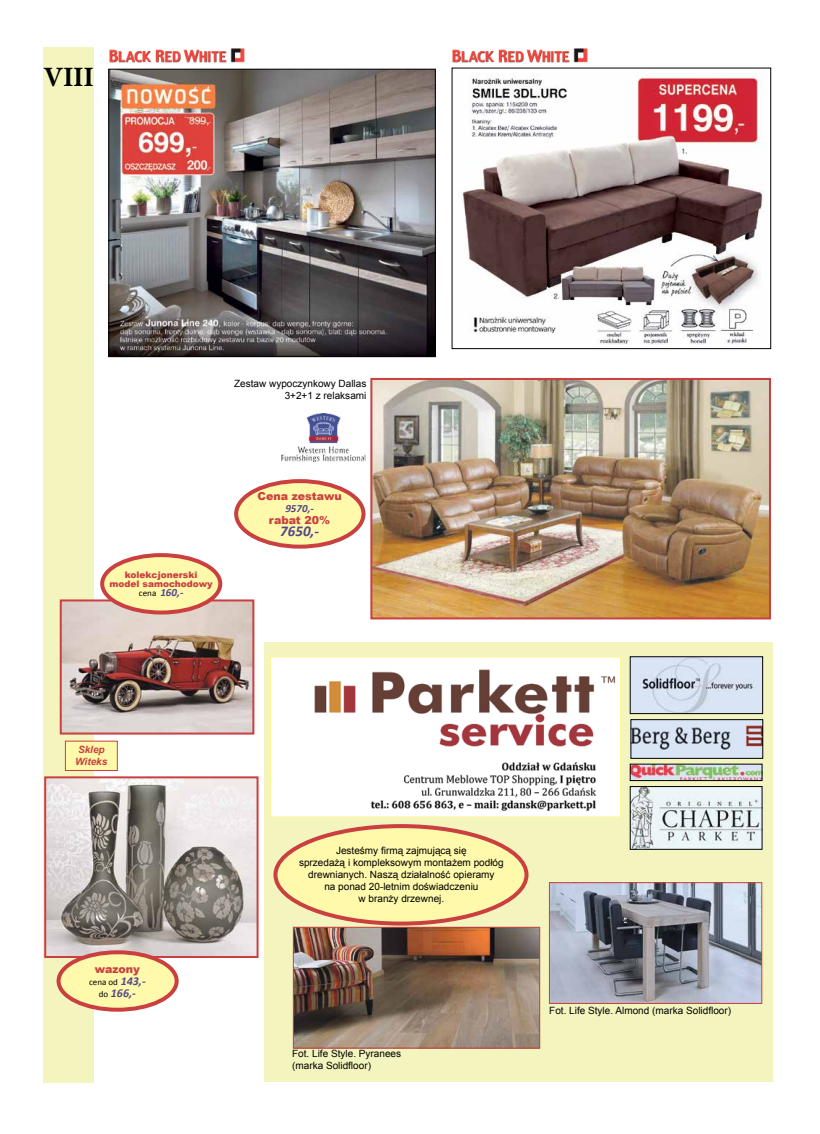
<style>
.page{position:relative;width:820px;height:1134px;background:#fff}
.page>*{position:absolute;margin:0;border:0;box-sizing:border-box;transform-origin:0 0}
.t1{font:700 28px "Minion Pro";color:#000}
.t2{font:italic 700 15px "Calibri";color:#54488a}
.t3{font:italic 700 12px "Calibri";color:#54488a}
.t4{font:900 11px "Arial";color:#ca3f3f}
.t5{font:italic 700 11px "Calibri";color:#54488a}
.t6{font:10px/12px "Arial";color:#000;text-align:right}
.t7{font:italic 700 10px/12px "Arial";color:#ca3f3f}
.t8{font:900 9px/9px "Arial";color:#ca3f3f;text-align:center}
.t9{font:9px "Calibri";color:#000}
.s1{font-weight:400;font-style:normal;font-size:9px;color:#000}
.s2{font-weight:700;font-style:italic;font-size:12px;color:#54488a}
</style>
<div class="page">
<div style="left:43px;top:47px;width:50px;height:1035px;background:#f4f5be"></div>
<img style="left:462px;top:75px;width:302px;height:270px">
<img style="left:452px;top:48px;width:136px;height:15px">
<img style="left:373px;top:381px;width:394px;height:235px">
<div style="left:370px;top:378px;width:400px;height:241px;border:2px solid #ca3f3f"></div>
<div style="left:236px;top:481px;width:127px;height:66px;background:#fff9ab;border-radius:50%"></div>
<div style="left:234px;top:479px;width:131px;height:70px;border:4px solid #ca3f3f;border-radius:50%"></div>
<img style="left:281px;top:414px;width:84px;height:48px">
<img style="left:63px;top:602px;width:188px;height:129px">
<div style="left:60px;top:599px;width:194px;height:135px;border:2px solid #ca3f3f"></div>
<div style="left:102px;top:555px;width:118px;height:57px;background:#fff9ab;border-radius:50%"></div>
<div style="left:100px;top:553px;width:122px;height:61px;border:4px solid #ca3f3f;border-radius:50%"></div>
<img style="left:47px;top:779px;width:208px;height:176px">
<div style="left:44px;top:776px;width:214px;height:182px;border:2px solid #ca3f3f"></div>
<div style="left:65px;top:741px;width:52px;height:29px;background:#fff9ab"></div>
<div style="left:65px;top:741px;width:53px;height:30px;border:1px solid #ca3f3f"></div>
<div style="left:59px;top:952px;width:117px;height:58px;background:#fff9ab;border-radius:50%"></div>
<div style="left:57px;top:950px;width:121px;height:62px;border:4px solid #ca3f3f;border-radius:50%"></div>
<div style="left:263px;top:642px;width:509px;height:440px;background:#f4f5be"></div>
<img style="left:272px;top:658px;width:346px;height:157px">
<div style="left:270px;top:656px;width:350px;height:161px;border:1px solid #fff796"></div>
<img style="left:631px;top:658px;width:129px;height:54px">
<div style="left:629px;top:656px;width:133px;height:58px;border:1px solid #000"></div>
<img style="left:632px;top:721px;width:128px;height:36px">
<div style="left:630px;top:719px;width:132px;height:40px;border:1px solid #000"></div>
<img style="left:631px;top:766px;width:129px;height:13px">
<div style="left:629px;top:764px;width:133px;height:17px;border:1px solid #000"></div>
<img style="left:631px;top:788px;width:129px;height:59px">
<div style="left:629px;top:786px;width:133px;height:63px;border:1px solid #000"></div>
<img style="left:295px;top:929px;width:243px;height:117px">
<div style="left:293px;top:927px;width:247px;height:121px;border:1px solid #ca3f3f"></div>
<img style="left:550px;top:884px;width:210px;height:118px">
<div style="left:548px;top:882px;width:214px;height:122px;border:1px solid #ca3f3f"></div>
<div style="left:275px;top:826px;width:251px;height:97px;background:#fff9ab;border-radius:50%"></div>
<div style="left:273px;top:824px;width:255px;height:101px;border:4px solid #ca3f3f;border-radius:50%"></div>
<img style="left:109px;top:48px;width:136px;height:15px">
<img style="left:110px;top:71px;width:323px;height:284px">
<div style="left:108px;top:69px;width:327px;height:288px;border:1px solid #000"></div>
<h1 class="t1" style="left:43px;top:57px;width:52px">VIII</h1>
<p class="t6" style="left:234px;top:378px;width:134px">Zestaw wypoczynkowy Dallas<br>3+2+1 z relaksami</p>
<p class="t8" style="left:109px;top:570px;width:105px">kolekcjonerski model samochodowy</p>
<p class="t5" style="left:139px;top:586px;width:46px"><span class="s1">cena</span> 160,-</p>
<p class="t4" style="left:257px;top:488px;width:86px">Cena zestawu</p>
<p class="t5" style="left:285px;top:501px;width:30px">9570,-</p>
<p class="t4" style="left:269px;top:512px;width:63px">rabat 20%</p>
<h2 class="t2" style="left:280px;top:521px;width:40px">7650,-</h2>
<p class="t7" style="left:75px;top:744px;width:34px">Sklep<br>Witeks</p>
<p class="t4" style="left:95px;top:961px;width:47px">wazony</p>
<p class="t9" style="left:89px;top:976px;width:58px">cena od <span class="s2">143,-</span></p>
<p class="t3" style="left:99px;top:986px;width:38px"><span class="s1">do</span> 166,-</p>
<p class="t6" style="left:299px;top:844px;width:206px;text-align:center">Jesteśmy firmą zajmującą się<br>sprzedażą i kompleksowym montażem podłóg drewnianych. Naszą działalność opieramy<br>na ponad 20-letnim doświadczeniu<br>w branży drzewnej.</p>
<p class="t6" style="left:292px;top:1048px;width:110px;text-align:left">Fot. Life Style. Pyranees (marka Solidfloor)</p>
<p class="t6" style="left:549px;top:1005px;width:183px">Fot. Life Style. Almond (marka Solidfloor)</p>
</div>
